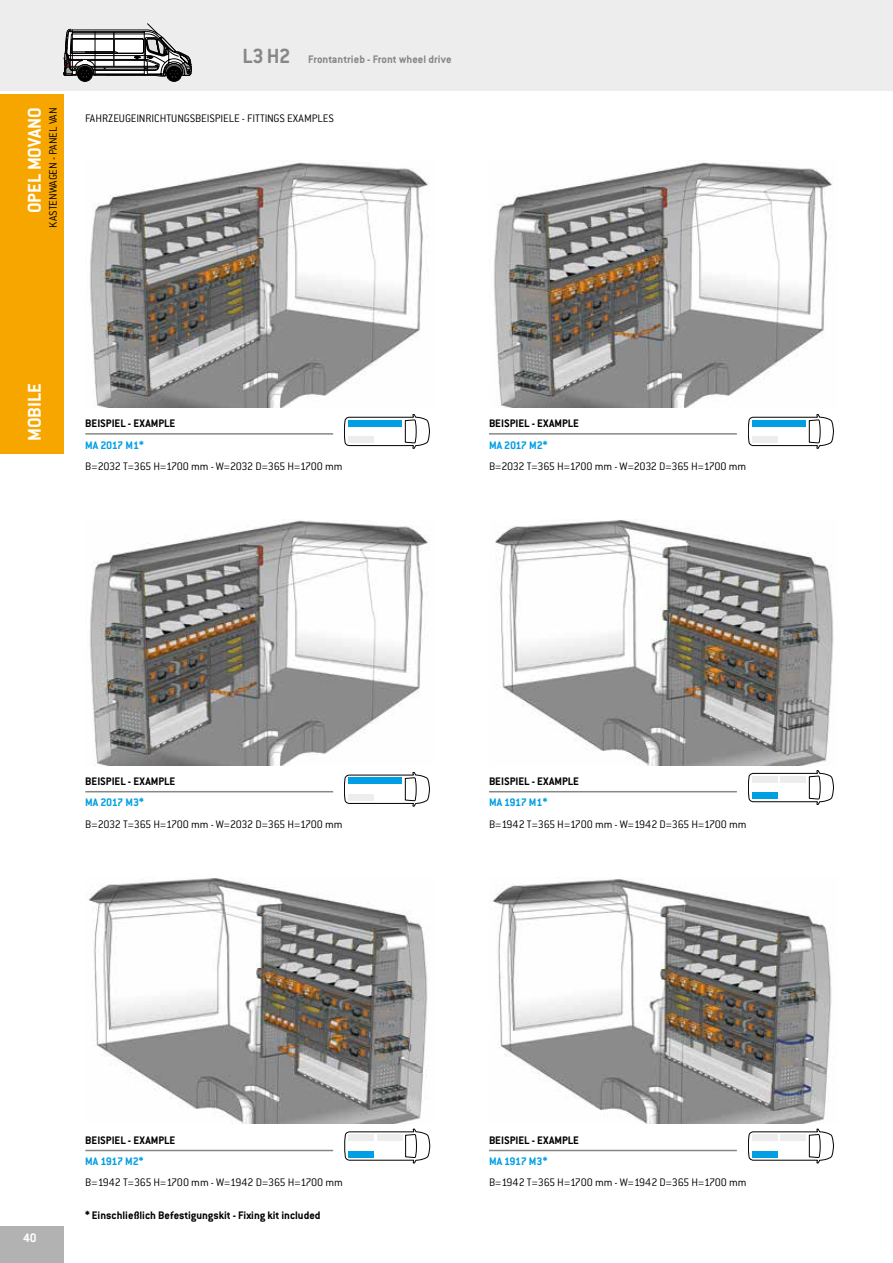
<style>
.page{position:relative;width:893px;height:1263px;background:#fff}
.page>*{position:absolute;margin:0;border:0;box-sizing:border-box;transform-origin:0 0}
.t1{font:700 22.5px "Conduit ITC Pro";color:#878787}
.t2{font:700 20.25px "Conduit ITC Pro";letter-spacing:-.005em;color:#fff}
.t3{font:700 13.5px "Conduit ITC Pro";color:#fff}
.t4{font:300 12px "Conduit ITC Pro";letter-spacing:-.02em;color:#000}
.t5{font:700 12px "Conduit ITC Pro";color:#000}
.t6{font:300 12px "Conduit ITC Pro";color:#000}
.t7{font:700 12px "Conduit ITC Pro";letter-spacing:-.025em;color:#009fe3}
.t8{font:700 12px "Conduit ITC Pro";letter-spacing:.005em;color:#878787}
</style>
<div class="page">
<div style="left:0;top:0;width:893px;height:90px;background:#ededed"></div>
<div style="left:0;top:1226px;width:64px;height:37px;background:#b3b2b2"></div>
<div style="left:0;top:95px;width:64px;height:359px;background:#f7a600"></div>
<svg style="left:344px;top:414px;width:86px;height:35px"></svg>
<div style="left:348px;top:420px;width:54px;height:6px;background:#009fe3"></div>
<div style="left:348px;top:437px;width:26px;height:6px;background:#ededed"></div>
<svg style="left:344px;top:772px;width:86px;height:34px"></svg>
<div style="left:348px;top:778px;width:54px;height:6px;background:#009fe3"></div>
<div style="left:348px;top:794px;width:26px;height:7px;background:#ededed"></div>
<svg style="left:748px;top:414px;width:86px;height:35px"></svg>
<div style="left:752px;top:420px;width:54px;height:6px;background:#009fe3"></div>
<div style="left:752px;top:437px;width:26px;height:6px;background:#ededed"></div>
<svg style="left:748px;top:1129px;width:86px;height:34px"></svg>
<div style="left:780px;top:1134px;width:26px;height:7px;background:#ededed"></div>
<div style="left:752px;top:1134px;width:26px;height:7px;background:#ededed"></div>
<div style="left:752px;top:1151px;width:26px;height:6px;background:#009fe3"></div>
<svg style="left:344px;top:1129px;width:86px;height:34px"></svg>
<div style="left:377px;top:1134px;width:25px;height:7px;background:#ededed"></div>
<div style="left:349px;top:1134px;width:25px;height:7px;background:#ededed"></div>
<div style="left:349px;top:1151px;width:25px;height:6px;background:#009fe3"></div>
<svg style="left:748px;top:770px;width:86px;height:35px"></svg>
<div style="left:780px;top:776px;width:26px;height:6px;background:#ededed"></div>
<div style="left:752px;top:776px;width:26px;height:6px;background:#ededed"></div>
<div style="left:752px;top:793px;width:26px;height:6px;background:#009fe3"></div>
<img style="left:88px;top:878px;width:340px;height:246px">
<img style="left:90px;top:520px;width:338px;height:246px">
<img style="left:90px;top:162px;width:339px;height:245px">
<img style="left:492px;top:879px;width:340px;height:245px">
<img style="left:495px;top:519px;width:339px;height:247px">
<img style="left:494px;top:162px;width:338px;height:245px">
<svg style="left:64px;top:23px;width:127px;height:58px"></svg>
<hr style="left:489px;top:433px;width:248px;height:2px;background:#878787">
<hr style="left:489px;top:791px;width:248px;height:1px;background:#878787">
<hr style="left:489px;top:1150px;width:248px;height:1px;background:#878787">
<hr style="left:85px;top:433px;width:248px;height:2px;background:#878787">
<hr style="left:85px;top:791px;width:248px;height:1px;background:#878787">
<hr style="left:85px;top:1150px;width:248px;height:1px;background:#878787">
<h1 class="t1" style="left:243px;top:43px;width:50px">L3 H2</h1>
<p class="t8" style="left:308px;top:52px;width:145px">Frontantrieb - Front wheel drive</p>
<h2 class="t2" style="left:23px;top:213px;width:107px;rotate:-90deg">OPEL MOVANO</h2>
<p class="t6" style="left:47px;top:228px;width:122px;rotate:-90deg">KASTENWAGEN - PANEL VAN</p>
<p class="t6" style="left:85px;top:112px;width:251px">FAHRZEUGEINRICHTUNGSBEISPIELE - FITTINGS EXAMPLES</p>
<h2 class="t2" style="left:23px;top:441px;width:59px;rotate:-90deg">MOBILE</h2>
<p class="t5" style="left:85px;top:417px;width:91px">BEISPIEL - EXAMPLE</p>
<p class="t7" style="left:85px;top:438px;width:60px">MA 2017 M1*</p>
<p class="t4" style="left:85px;top:460px;width:259px">B=2032 T=365 H=1700 mm - W=2032 D=365 H=1700 mm</p>
<p class="t5" style="left:489px;top:417px;width:91px">BEISPIEL - EXAMPLE</p>
<p class="t7" style="left:489px;top:438px;width:60px">MA 2017 M2*</p>
<p class="t4" style="left:489px;top:460px;width:259px">B=2032 T=365 H=1700 mm - W=2032 D=365 H=1700 mm</p>
<p class="t5" style="left:85px;top:774px;width:91px">BEISPIEL - EXAMPLE</p>
<p class="t5" style="left:489px;top:774px;width:91px">BEISPIEL - EXAMPLE</p>
<p class="t7" style="left:85px;top:796px;width:60px">MA 2017 M3*</p>
<p class="t7" style="left:489px;top:796px;width:60px">MA 1917 M1*</p>
<p class="t4" style="left:85px;top:817px;width:259px">B=2032 T=365 H=1700 mm - W=2032 D=365 H=1700 mm</p>
<p class="t4" style="left:489px;top:817px;width:259px">B=1942 T=365 H=1700 mm - W=1942 D=365 H=1700 mm</p>
<p class="t3" style="left:23px;top:1229px;width:15px">40</p>
<p class="t5" style="left:85px;top:1133px;width:91px">BEISPIEL - EXAMPLE</p>
<p class="t7" style="left:85px;top:1154px;width:60px">MA 1917 M2*</p>
<p class="t4" style="left:85px;top:1176px;width:259px">B=1942 T=365 H=1700 mm - W=1942 D=365 H=1700 mm</p>
<p class="t5" style="left:85px;top:1209px;width:237px">* Einschließlich Befestigungskit - Fixing kit included</p>
<p class="t5" style="left:489px;top:1133px;width:91px">BEISPIEL - EXAMPLE</p>
<p class="t7" style="left:489px;top:1154px;width:60px">MA 1917 M3*</p>
<p class="t4" style="left:489px;top:1176px;width:259px">B=1942 T=365 H=1700 mm - W=1942 D=365 H=1700 mm</p>
</div>
